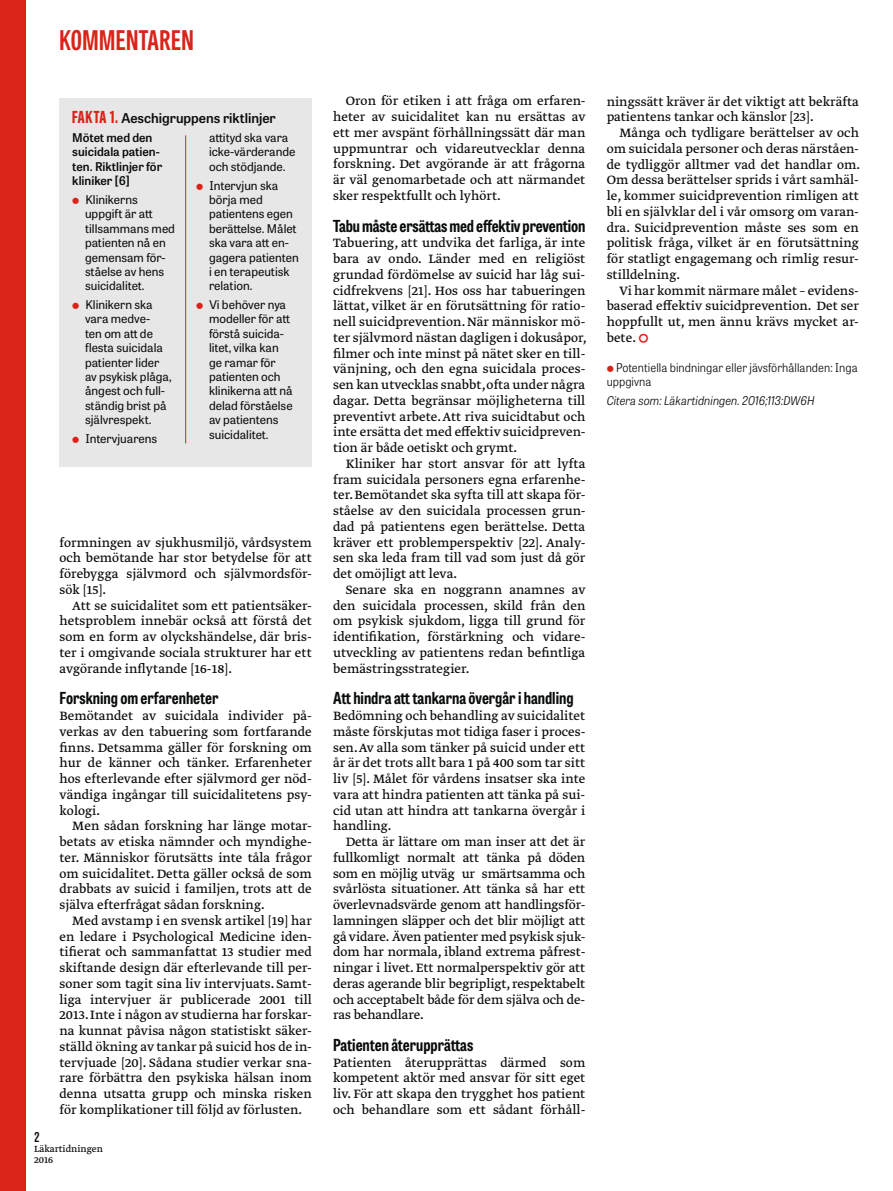
<style>
.page{position:relative;width:893px;height:1191px;background:#fff}
.page>*{position:absolute;margin:0;border:0;box-sizing:border-box;transform-origin:0 0}
.t1{font:700 27px "Tablet Gothic Compressed";letter-spacing:.02em;color:#da241a}
.t2{font:700 16.5px "Tablet Gothic Condensed";color:#090b0c}
.t3{font:14.25px/15.8px "Greta Text Pro Regular Min";color:#090b0c;text-align:justify}
.t4{font:600 13.5px "Tablet Gothic";color:#090b0c}
.t5{font:600 13.5px "Tablet Gothic Condensed";color:#090b0c}
.t6{font:12px/14.4px "Tablet Gothic";color:#090b0c}
.t7{font:300 12px/14.2px "Tablet Gothic Narrow";letter-spacing:.005em;color:#090b0c}
.t8{font:600 12px/14.4px "Tablet Gothic";color:#090b0c}
.t9{font:italic 300 12px "Tablet Gothic Narrow";color:#090b0c}
.t10{font:10.5px/10.5px "Greta Text Pro";color:#090b0c}
.s1{font-family:"Tablet Gothic Compressed";font-weight:800;font-size:16.5px;color:#da241a}
.s2{color:#da241a}
</style>
<div class="page">
<div style="left:0;top:0;width:26px;height:1191px;background:#da241a"></div>
<div style="left:60px;top:98px;width:252px;height:369px;background:#e7e7e7"></div>
<hr style="left:185px;top:135px;width:1px;height:308px;background:#da241a">
<h1 class="t1" style="left:60px;top:22px;width:136px">KOMMENTAREN</h1>
<p class="t4" style="left:72px;top:109px;width:205px"><span class="s1">FAKTA 1.</span> Aeschigruppens riktlinjer</p>
<p class="t8" style="left:72px;top:130px;width:91px">Mötet med den suicidala patien&shy;ten. Riktlinjer för kliniker [6]</p>
<p class="t6" style="left:85px;top:192px;width:91px">Klinikerns uppgift är att tillsammans med patienten nå en gemensam för&shy;ståelse av hens suicidalitet.</p>
<p class="t6" style="left:85px;top:297px;width:88px">Klinikern ska vara medve-<br>ten om att de flesta suicidala patienter lider av psykisk plåga, ångest och full&shy;ständig brist på självrespekt.</p>
<p class="t6" style="left:85px;top:431px;width:73px">Intervjuarens</p>
<p class="t6" style="left:209px;top:130px;width:88px">attityd ska vara icke-värderande och stödjande.</p>
<p class="t6" style="left:209px;top:177px;width:91px">Intervjun ska börja med patientens egen berättelse. Målet ska vara att en&shy;gagera patienten i en terapeutisk relation.</p>
<p class="t6" style="left:209px;top:297px;width:85px">Vi behöver nya modeller för att förstå suicida&shy;litet, vilka kan ge ramar för patienten och klinikerna att nå delad förståelse av patientens suicidalitet.</p>
<p class="t3" style="left:60px;top:535px;width:254px">formningen av sjukhusmiljö, vårdsystem och bemötande har stor betydelse för att förebygga självmord och självmordsför&shy;sök [15].</p>
<p class="t3" style="left:60px;top:598px;width:254px;text-indent:13px">Att se suicidalitet som ett patientsäker&shy;hetsproblem innebär också att förstå det som en form av olyckshändelse, där bris&shy;ter i omgivande sociala strukturer har ett avgörande inflytande [16-18].</p>
<p class="t2" style="left:60px;top:687px;width:160px">Forskning om erfarenheter</p>
<p class="t3" style="left:60px;top:708px;width:254px">Bemötandet av suicidala individer på&shy;verkas av den tabuering som fortfarande finns. Detsamma gäller för forskning om hur de känner och tänker. Erfarenheter hos efterlevande efter självmord ger nöd&shy;vändiga ingångar till suicidalitetens psy&shy;kologi.</p>
<p class="t3" style="left:60px;top:818px;width:254px;text-indent:13px">Men sådan forskning har länge motar&shy;betats av etiska nämnder och myndighe&shy;ter. Människor förutsätts inte tåla frågor om suicidalitet. Detta gäller också de som drabbats av suicid i familjen, trots att de själva efterfrågat sådan forskning.</p>
<p class="t3" style="left:60px;top:913px;width:254px;text-indent:13px">Med avstamp i en svensk artikel [19] har en ledare i Psychological Medicine iden&shy;tifierat och sammanfattat 13 studier med skiftande design där efterlevande till per&shy;soner som tagit sina liv intervjuats. Samt&shy;liga intervjuer är publicerade 2001 till 2013. Inte i någon av studierna har forskar&shy;na kunnat påvisa någon statistiskt säker&shy;ställd ökning av tankar på suicid hos de in&shy;tervjuade [20]. Sådana studier verkar sna&shy;rare förbättra den psykiska hälsan inom denna utsatta grupp och minska risken för komplikationer till följd av förlusten.</p>
<p class="t5" style="left:34px;top:1127px;width:7px">2</p>
<p class="t10" style="left:34px;top:1144px;width:70px">Läkartidningen<br>2016</p>
<p class="t3" style="left:333px;top:94px;width:254px;text-indent:13px">Oron för etiken i att fråga om erfaren&shy;heter av suicidalitet kan nu ersättas av ett mer avspänt förhållningssätt där man uppmuntrar och vidareutvecklar denna forskning. Det avgörande är att frågorna är väl genomarbetade och att närmandet sker respektfullt och lyhört.</p>
<p class="t2" style="left:333px;top:214px;width:254px">Tabu måste ersättas med effektiv prevention</p>
<p class="t3" style="left:333px;top:236px;width:255px">Tabuering, att undvika det farliga, är inte bara av ondo. Länder med en religiöst grundad fördömelse av suicid har låg sui&shy;cidfrekvens [21]. Hos oss har tabueringen lättat, vilket är en förutsättning för ratio&shy;nell suicidprevention. När människor mö&shy;ter självmord nästan dagligen i dokusåpor, filmer och inte minst på nätet sker en till&shy;vänjning, och den egna suicidala proces&shy;sen kan utvecklas snabbt, ofta under några dagar. Detta begränsar möjligheterna till preventivt arbete. Att riva suicidtabut och inte ersätta det med effektiv suicidpreven&shy;tion är både oetiskt och grymt.</p>
<p class="t3" style="left:333px;top:456px;width:254px;text-indent:13px">Kliniker har stort ansvar för att lyfta fram suicidala personers egna erfarenhe&shy;ter. Bemötandet ska syfta till att skapa för&shy;ståelse av den suicidala processen grun&shy;dad på patientens egen berättelse. Detta kräver ett problemperspektiv [22]. Analy&shy;sen ska leda fram till vad som just då gör det omöjligt att leva.</p>
<p class="t3" style="left:333px;top:582px;width:254px;text-indent:13px">Senare ska en noggrann anamnes av den suicidala processen, skild från den om psykisk sjukdom, ligga till grund för identifikation, förstärkning och vidare&shy;utveckling av patientens redan befintliga bemästringsstrategier.</p>
<p class="t2" style="left:333px;top:687px;width:242px">Att hindra att tankarna övergår i handling</p>
<p class="t3" style="left:333px;top:708px;width:254px">Bedömning och behandling av suicidalitet måste förskjutas mot tidiga faser i proces&shy;sen. Av alla som tänker på suicid under ett år är det trots allt bara 1 på 400 som tar sitt liv [5]. Målet för vårdens insatser ska inte vara att hindra patienten att tänka på sui&shy;cid utan att hindra att tankarna övergår i handling.</p>
<p class="t3" style="left:333px;top:834px;width:254px;text-indent:13px">Detta är lättare om man inser att det är fullkomligt normalt att tänka på döden som en möjlig utväg ur smärtsamma och svårlösta situationer. Att tänka så har ett överlevnadsvärde genom att handlingsför&shy;lamningen släpper och det blir möjligt att gå vidare. Även patienter med psykisk sjuk&shy;dom har normala, ibland extrema påfrest&shy;ningar i livet. Ett normalperspektiv gör att deras agerande blir begripligt, respektabelt och acceptabelt både för dem själva och de&shy;ras behandlare.</p>
<p class="t2" style="left:333px;top:1033px;width:142px">Patienten återupprättas</p>
<p class="t3" style="left:333px;top:1055px;width:254px">Patienten återupprättas därmed som kompetent aktör med ansvar för sitt eget liv. För att skapa den trygghet hos patient och behandlare som ett sådant förhåll-</p>
<p class="t3" style="left:607px;top:94px;width:254px">ningssätt kräver är det viktigt att bekräfta patientens tankar och känslor [23].</p>
<p class="t3" style="left:607px;top:125px;width:255px;text-indent:13px">Många och tydligare berättelser av och om suicidala personer och deras närståen&shy;de tydliggör alltmer vad det handlar om.<br>Om dessa berättelser sprids i vårt samhäl&shy;le, kommer suicidprevention rimligen att bli en självklar del i vår omsorg om varan&shy;dra. Suicidprevention måste ses som en politisk fråga, vilket är en förutsättning för statligt engagemang och rimlig resur&shy;stilldelning.</p>
<p class="t3" style="left:607px;top:283px;width:254px;text-indent:13px">Vi har kommit närmare målet – evidens&shy;baserad effektiv suicidprevention. Det ser hoppfullt ut, men ännu krävs mycket ar&shy;bete. <span class="s2">▲</span></p>
<p class="t7" style="left:607px;top:360px;width:253px;text-indent:9px">Potentiella bindningar eller jävsförhållanden: Inga uppgivna</p>
<p class="t9" style="left:607px;top:392px;width:209px">Citera som: Läkartidningen. 2016;113:DW6H</p>
</div>
